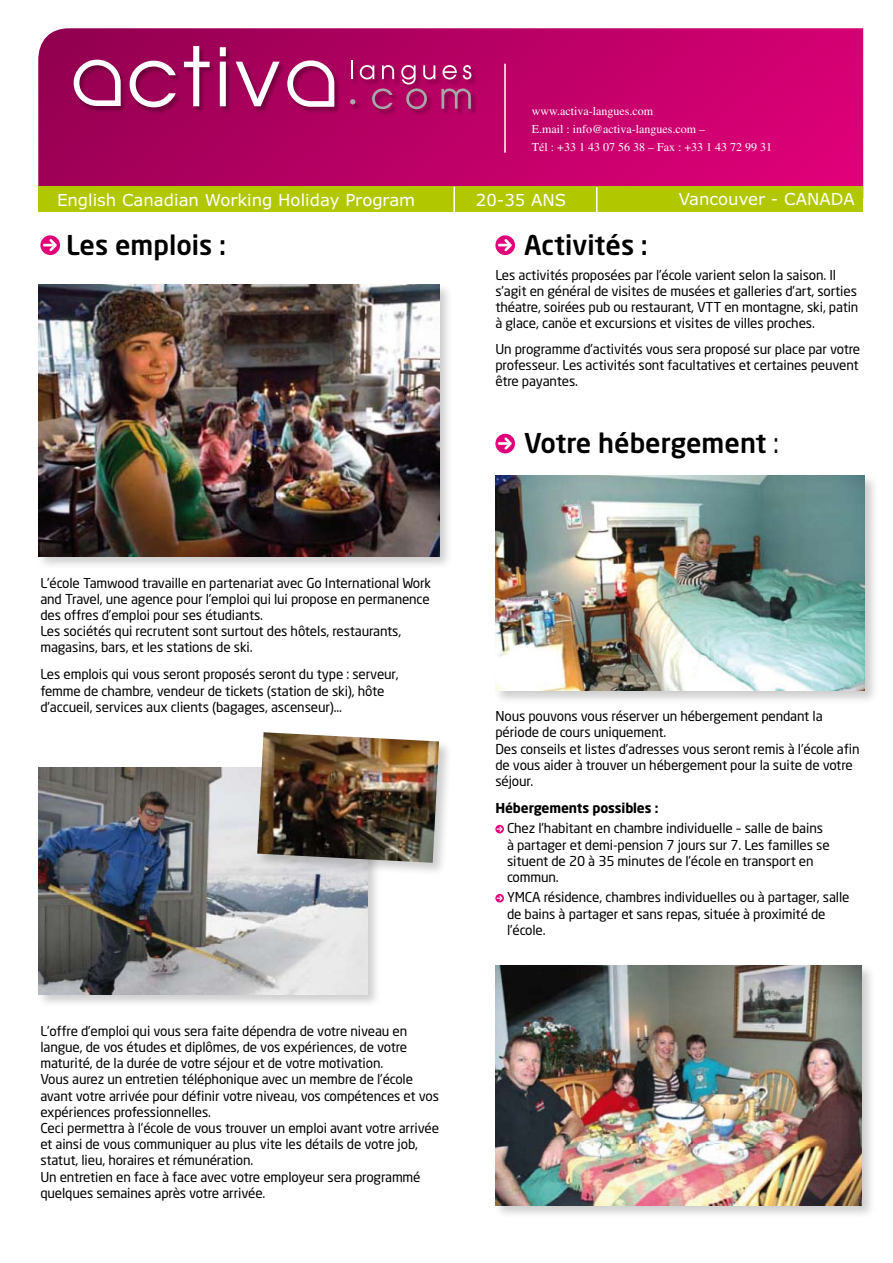
<style>
.page{position:relative;width:893px;height:1263px;background:#fff}
.page>*{position:absolute;margin:0;border:0;box-sizing:border-box;transform-origin:0 0}
.t1{font:500 27px "Neo Sans";color:#000}
.t2{font:16.5px "Verdana";color:#fff}
.t3{font:13.5px/16.2px "Neo Sans";letter-spacing:-.01em;color:#000}
.t4{font:700 13.5px "Neo Sans";letter-spacing:-.01em;color:#000}
.t5{font:12px/18px "Times";color:#fff}
.s1{font-weight:400}
</style>
<div class="page">
<svg style="left:495px;top:434px;width:20px;height:19px"></svg>
<svg style="left:499px;top:435px;width:15px;height:17px"></svg>
<svg style="left:497px;top:825px;width:7px;height:8px"></svg>
<svg style="left:497px;top:894px;width:7px;height:8px"></svg>
<svg style="left:40px;top:235px;width:20px;height:20px"></svg>
<svg style="left:44px;top:237px;width:15px;height:17px"></svg>
<div style="left:36px;top:765px;width:352px;height:251px;background:#000;opacity:.2"></div>
<img style="left:38px;top:767px;width:329px;height:228px">
<svg style="left:38px;top:28px;width:825px;height:159px;background:#be0367"></svg>
<div style="left:74px;top:46px;width:411px;height:76px;background:#000;opacity:.3"></div>
<svg style="left:130px;top:61px;width:46px;height:46px"></svg>
<svg style="left:184px;top:46px;width:26px;height:60px"></svg>
<svg style="left:220px;top:47px;width:6px;height:59px"></svg>
<svg style="left:236px;top:62px;width:44px;height:44px"></svg>
<svg style="left:74px;top:60px;width:47px;height:46px"></svg>
<svg style="left:287px;top:60px;width:47px;height:47px"></svg>
<svg style="left:350px;top:99px;width:5px;height:5px"></svg>
<svg style="left:372px;top:88px;width:21px;height:21px"></svg>
<svg style="left:441px;top:88px;width:30px;height:21px"></svg>
<svg style="left:351px;top:61px;width:2px;height:18px"></svg>
<svg style="left:360px;top:65px;width:14px;height:14px"></svg>
<svg style="left:382px;top:65px;width:12px;height:14px"></svg>
<svg style="left:401px;top:65px;width:34px;height:44px"></svg>
<svg style="left:443px;top:65px;width:14px;height:14px"></svg>
<svg style="left:463px;top:65px;width:8px;height:14px"></svg>
<hr style="left:504px;top:64px;width:2px;height:89px;background:#fff">
<div style="left:38px;top:187px;width:825px;height:25px;background:#b1c800"></div>
<hr style="left:453px;top:187px;width:2px;height:25px;background:#fff">
<svg style="left:596px;top:187px;width:1px;height:25px"></svg>
<div style="left:493px;top:473px;width:392px;height:238px;background:#000;opacity:.2"></div>
<img style="left:495px;top:475px;width:369px;height:216px">
<div style="left:493px;top:963px;width:391px;height:263px;background:#000;opacity:.2"></div>
<img style="left:495px;top:965px;width:367px;height:240px">
<div style="left:36px;top:282px;width:423px;height:294px;background:#000;opacity:.2"></div>
<img style="left:38px;top:284px;width:401px;height:272px">
<div style="left:255px;top:730px;width:205px;height:153px;background:#000;opacity:.2"></div>
<img style="left:257px;top:732px;width:182px;height:131px">
<svg style="left:495px;top:235px;width:20px;height:20px"></svg>
<svg style="left:499px;top:237px;width:15px;height:17px"></svg>
<p class="t5" style="left:532px;top:102px;width:242px">www.activa-langues.com<br>E.mail : info@activa-langues.com –<br>Tél : +33 1 43 07 56 38 – Fax : +33 1 43 72 99 31</p>
<p class="t2" style="left:57px;top:190px;width:360px">English Canadian Working Holiday Program</p>
<p class="t2" style="left:476px;top:190px;width:92px">20-35 ANS</p>
<p class="t2" style="left:679px;top:188px;width:177px">Vancouver - CANADA</p>
<h1 class="t1" style="left:524px;top:228px;width:125px">Activités :</h1>
<p class="t3" style="left:495px;top:266px;width:365px">Les activités proposées par l’école varient selon la saison. Il s’agit en général de visites de musées et galleries d’art, sorties théatre, soirées pub ou restaurant, VTT en montagne, ski, patin à glace, canöe et excursions et visites de villes proches.</p>
<p class="t3" style="left:495px;top:340px;width:366px;text-align:justify">Un programme d’activités vous sera proposé sur place par votre professeur. Les activités sont facultatives et certaines peuvent être payantes.</p>
<h1 class="t1" style="left:66px;top:228px;width:162px">Les emplois :</h1>
<p class="t3" style="left:40px;top:574px;width:392px">L’école Tamwood travaille en partenariat avec Go International Work and Travel, une agence pour l’emploi qui lui propose en permanence des offres d’emploi pour ses étudiants.<br>Les sociétés qui recrutent sont surtout des hôtels, restaurants, magasins, bars, et les stations de ski.</p>
<p class="t3" style="left:40px;top:666px;width:360px">Les emplois qui vous seront proposés seront du type : serveur, femme de chambre, vendeur de tickets (station de ski), hôte d’accueil, services aux clients (bagages, ascenseur)…</p>
<p class="t3" style="left:40px;top:1022px;width:400px">L’offre d’emploi qui vous sera faite dépendra de votre niveau en langue, de vos études et diplômes, de vos expériences, de votre maturité, de la durée de votre séjour et de votre motivation.<br>Vous aurez un entretien téléphonique avec un membre de l’école avant votre arrivée pour définir votre niveau, vos compétences et vos expériences professionnelles.<br>Ceci permettra à l’école de vous trouver un emploi avant votre arrivée et ainsi de vous communiquer au plus vite les détails de votre job, statut, lieu, horaires et rémunération.<br>Un entretien en face à face avec votre employeur sera programmé quelques semaines après votre arrivée.</p>
<h1 class="t1" style="left:524px;top:426px;width:256px">Votre hébergement <span class="s1">:</span></h1>
<p class="t3" style="left:495px;top:708px;width:366px">Nous pouvons vous réserver un hébergement pendant la période de cours uniquement.<br>Des conseils et listes d’adresses vous seront remis à l’école afin de vous aider à trouver un hébergement pour la suite de votre séjour.</p>
<p class="t4" style="left:495px;top:799px;width:165px">Hébergements possibles :</p>
<p class="t3" style="left:507px;top:820px;width:324px">Chez l’habitant en chambre individuelle – salle de bains à partager et demi-pension 7 jours sur 7. Les familles se situent de 20 à 35 minutes de l’école en transport en commun.</p>
<p class="t3" style="left:507px;top:889px;width:344px">YMCA résidence, chambres individuelles ou à partager, salle de bains à partager et sans repas, située à proximité de l’école.</p>
</div>
